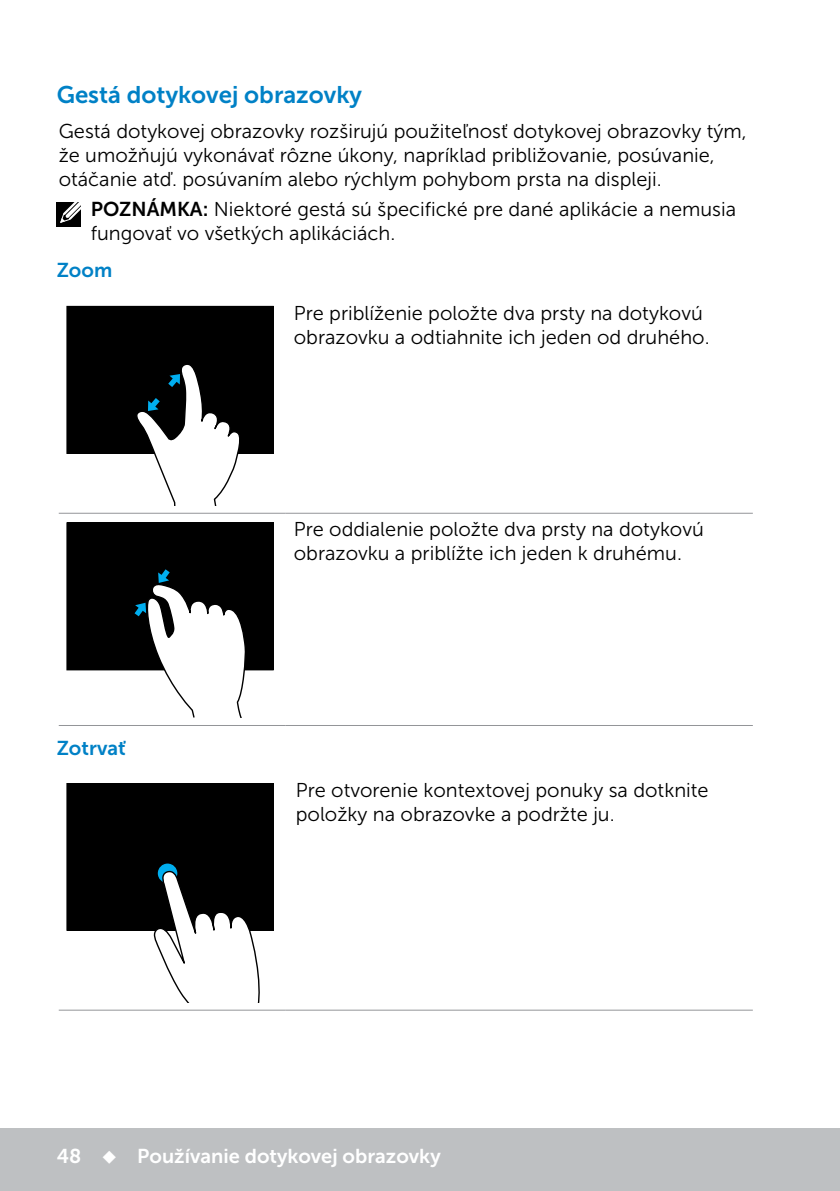
<style>
.page{position:relative;width:840px;height:1191px;background:#fff}
.page>*{position:absolute;margin:0;border:0;box-sizing:border-box;transform-origin:0 0}
.Head2{font:24px "Museo Sans For Dell 700";color:#0081c6}
.Paragraph{font:20px/24px "Museo Sans For Dell 300";color:#000}
.Table_Paragraph{font:20px/24px "Museo Sans For Dell 300";color:#000}
.Note{font:20px/24px "Museo Sans For Dell 300";color:#000}
.t1{font:20px "Museo Sans For Dell 700";color:#fff}
.Head3{font:20px "Museo Sans For Dell 700";color:#0081c6}
.s1{font-family:"Museo Sans For Dell 700"}
</style>
<div class="page">
<div style="left:0;top:1128px;width:839px;height:63px;background:#bec0c2"></div>
<hr style="left:59px;top:513px;width:226px;height:1px;background:#939598">
<hr style="left:285px;top:513px;width:467px;height:1px;background:#939598">
<hr style="left:59px;top:725px;width:226px;height:1px;background:#939598">
<hr style="left:285px;top:725px;width:467px;height:1px;background:#939598">
<div style="left:67px;top:306px;width:206px;height:147px;background:#000"></div>
<svg style="left:134px;top:365px;width:111px;height:140px"></svg>
<div style="left:67px;top:523px;width:206px;height:147px;background:#000"></div>
<div style="left:67px;top:522px;width:206px;height:148px;border:1px solid #000"></div>
<svg style="left:134px;top:569px;width:113px;height:148px"></svg>
<hr style="left:59px;top:1009px;width:226px;height:1px;background:#939598">
<hr style="left:285px;top:1009px;width:467px;height:1px;background:#939598">
<div style="left:67px;top:783px;width:206px;height:147px;background:#000"></div>
<svg style="left:158px;top:863px;width:19px;height:20px"></svg>
<svg style="left:152px;top:867px;width:111px;height:135px"></svg>
<div style="left:57px;top:202px;width:24px;height:24px;background:#000"></div>
<svg style="left:60px;top:202px;width:21px;height:21px"></svg>
<p class="Head2" style="left:57px;top:81px;width:307px">Gestá dotykovej obrazovky</p>
<p class="Paragraph" style="left:59px;top:120px;width:689px">Gestá dotykovej obrazovky rozširujú použiteľnosť dotykovej obrazovky tým, že umožňujú vykonávať rôzne úkony, napríklad približovanie, posúvanie, otáčanie atď. posúvaním alebo rýchlym pohybom prsta na displeji.</p>
<p class="Note" style="left:91px;top:197px;width:646px"><span class="s1">POZNÁMKA:</span> Niektoré gestá sú špecifické pre dané aplikácie a nemusia fungovať vo všetkých aplikáciách.</p>
<p class="Head3" style="left:57px;top:259px;width:57px">Zoom</p>
<p class="Table_Paragraph" style="left:293px;top:301px;width:417px">Pre priblíženie položte dva prsty na dotykovú obrazovku a odtiahnite ich jeden od druhého.</p>
<p class="Head3" style="left:57px;top:737px;width:70px">Zotrvať</p>
<p class="Table_Paragraph" style="left:293px;top:517px;width:411px">Pre oddialenie položte dva prsty na dotykovú obrazovku a priblížte ich jeden k druhému.</p>
<p class="Paragraph" style="left:295px;top:778px;width:414px">Pre otvorenie kontextovej ponuky sa dotknite položky na obrazovke a podržte ju.</p>
<p class="t1" style="left:57px;top:1144px;width:385px">48 ◆ Používanie dotykovej obrazovky</p>
</div>
